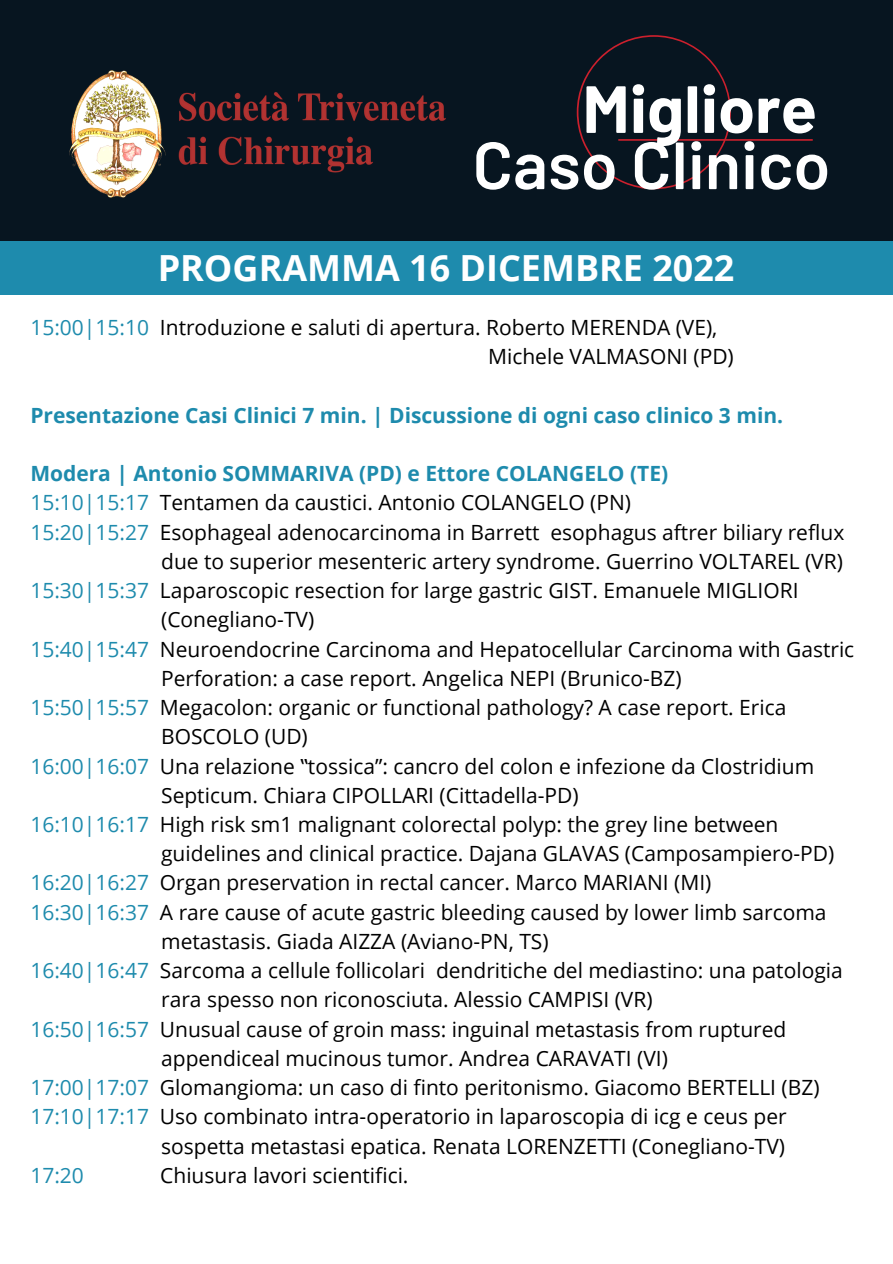
<style>
.page{position:relative;width:893px;height:1264px;background:#fff}
.page>*{position:absolute;margin:0;border:0;box-sizing:border-box;transform-origin:0 0}
.t1{font:600 66.6px "Barlow";color:#fff}
.t2{font:700 66.6px "Barlow";color:#fff}
.t3{font:700 36px "Open Sans";color:#fff}
.t4{font:21px/29.2px "Open Sans";color:#000}
.t5{font:700 21px "Open Sans";color:#1e8bad}
.t6{font:21px "Open Sans";color:#1e8bad}
.s1{color:#1e8bad}
.s2{font-family:"Noto Sans"}
</style>
<div class="page">
<div style="left:0;top:0;width:892px;height:241px;background:#071520"></div>
<svg style="left:576px;top:35px;width:236px;height:154px"></svg>
<img style="left:69px;top:70px;width:377px;height:128px">
<div style="left:0;top:241px;width:892px;height:53px;background:#1e8bad"></div>
<h1 class="t2" style="left:582px;top:66px;width:236px">Migliore</h1>
<h1 class="t1" style="left:472px;top:122px;width:359px">Caso Clinico</h1>
<h2 class="t3" style="left:158px;top:242px;width:578px">PROGRAMMA 16 DICEMBRE 2022</h2>
<p class="t4" style="left:488px;top:312px;width:247px;text-indent:-458px"><span class="s1">15:00|15:10</span> Introduzione e saluti di apertura. Roberto MERENDA (VE),<br>Michele VALMASONI (PD)</p>
<p class="t5" style="left:30px;top:400px;width:754px">Presentazione Casi Clinici 7 min. | Discussione di ogni caso clinico 3 min.</p>
<p class="t5" style="left:30px;top:458px;width:639px">Modera | Antonio SOMMARIVA (PD) e Ettore COLANGELO (TE)</p>
<p class="t4" style="left:30px;top:487px;width:602px"><span class="s1">15:10|15:17</span> Tentamen da caustici. Antonio COLANGELO (PN)</p>
<p class="t4" style="left:30px;top:517px;width:815px"><span class="s1">15:20|15:27</span> Esophageal adenocarcinoma in Barrett esophagus aftrer biliary reflux</p>
<p class="t4" style="left:161px;top:546px;width:683px">due to superior mesenteric artery syndrome. Guerrino VOLTAREL (VR)</p>
<p class="t4" style="left:30px;top:575px;width:769px"><span class="s1">15:30|15:37</span> Laparoscopic resection for large gastric GIST. Emanuele MIGLIORI</p>
<p class="t4" style="left:161px;top:604px;width:155px">(Conegliano-TV)</p>
<p class="t4" style="left:30px;top:633px;width:825px"><span class="s1">15:40|15:47</span> Neuroendocrine Carcinoma and Hepatocellular Carcinoma with Gastric</p>
<p class="t4" style="left:161px;top:663px;width:522px">Perforation: a case report. Angelica NEPI (Brunico-BZ)</p>
<p class="t4" style="left:30px;top:692px;width:757px"><span class="s1">15:50|15:57</span> Megacolon: organic or functional pathology? A case report. Erica</p>
<p class="t4" style="left:161px;top:721px;width:148px">BOSCOLO (UD)</p>
<p class="t4" style="left:30px;top:750px;width:785px"><span class="s1">16:00|16:07</span> Una relazione <span class="s2">‟</span>tossica”: cancro del colon e infezione da Clostridium</p>
<p class="t4" style="left:161px;top:780px;width:419px">Septicum. Chiara CIPOLLARI (Cittadella-PD)</p>
<p class="t4" style="left:30px;top:809px;width:749px"><span class="s1">16:10|16:17</span> High risk sm1 malignant colorectal polyp: the grey line between</p>
<p class="t4" style="left:161px;top:838px;width:674px">guidelines and clinical practice. Dajana GLAVAS (Camposampiero-PD)</p>
<p class="t4" style="left:30px;top:867px;width:682px"><span class="s1">16:20|16:27</span> Organ preservation in rectal cancer. Marco MARIANI (MI)</p>
<p class="t4" style="left:30px;top:896px;width:797px"><span class="s1">16:30|16:37</span> A rare cause of acute gastric bleeding caused by lower limb sarcoma</p>
<p class="t4" style="left:161px;top:926px;width:389px">metastasis. Giada AIZZA (Aviano-PN, TS)</p>
<p class="t4" style="left:30px;top:955px;width:813px"><span class="s1">16:40|16:47</span> Sarcoma a cellule follicolari dendritiche del mediastino: una patologia</p>
<p class="t4" style="left:161px;top:984px;width:493px">rara spesso non riconosciuta. Alessio CAMPISI (VR)</p>
<p class="t4" style="left:30px;top:1013px;width:757px"><span class="s1">16:50|16:57</span> Unusual cause of groin mass: inguinal metastasis from ruptured</p>
<p class="t4" style="left:161px;top:1043px;width:508px">appendiceal mucinous tumor. Andrea CARAVATI (VI)</p>
<p class="t4" style="left:30px;top:1072px;width:790px"><span class="s1">17:00|17:07</span> Glomangioma: un caso di finto peritonismo. Giacomo BERTELLI (BZ)</p>
<p class="t4" style="left:30px;top:1101px;width:757px"><span class="s1">17:10|17:17</span> Uso combinato intra-operatorio in laparoscopia di icg e ceus per</p>
<p class="t4" style="left:161px;top:1130px;width:625px">sospetta metastasi epatica. Renata LORENZETTI (Conegliano-TV)</p>
<p class="t6" style="left:30px;top:1160px;width:55px">17:20</p>
<p class="t4" style="left:160px;top:1160px;width:250px">Chiusura lavori scientifici.</p>
</div>
